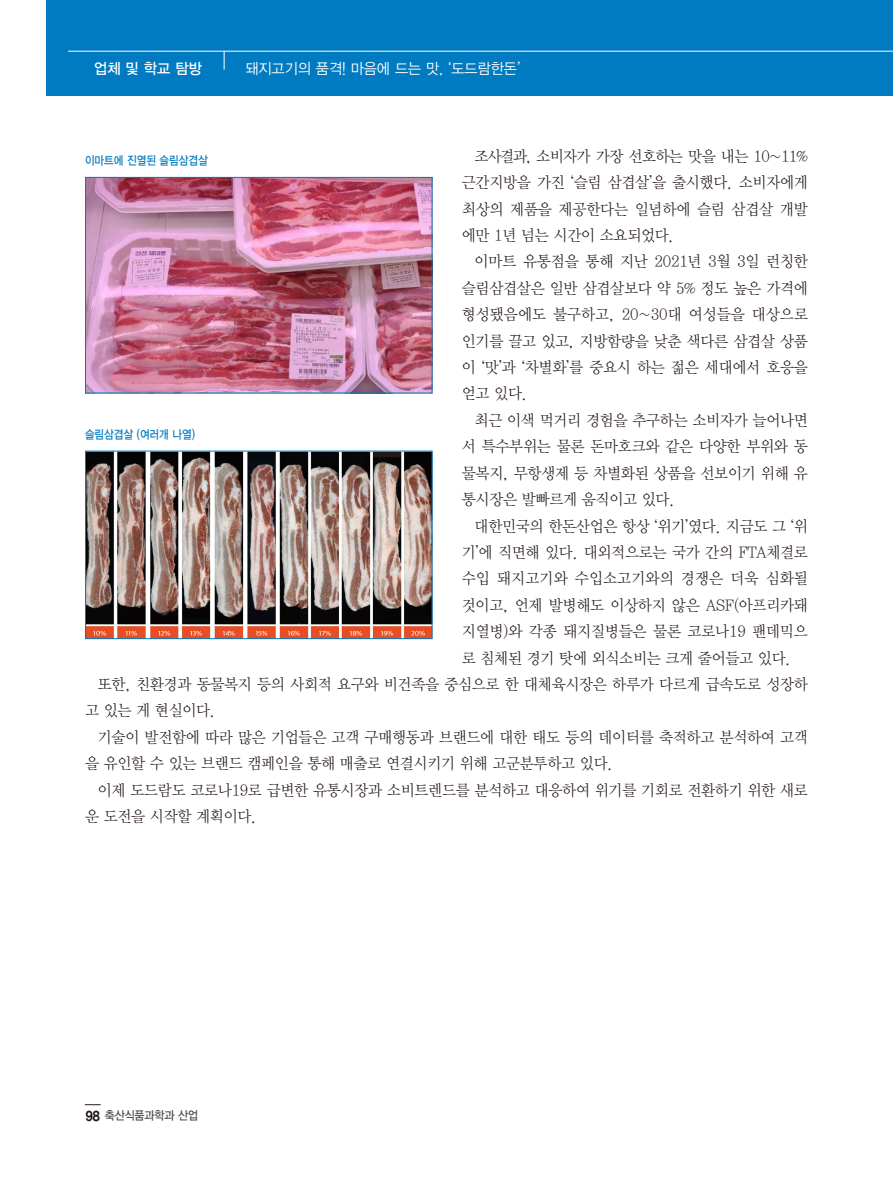
<style>
.page{position:relative;width:893px;height:1191px;background:#fff}
.page>*{position:absolute;margin:0;border:0;box-sizing:border-box;transform-origin:0 0}
.t1{font:15.75px/26.4px "YDVY Mj O32";letter-spacing:-.02em;color:#231916;text-align:justify;scale:.95 1}
.t2{font:15px "YDVYGO32";color:#fff;scale:.95 1}
.t3{font:15px "YDVYGO33";color:#fff;scale:.96 1}
.t4{font:12px "YDVYGO33";color:#007ac0;scale:.87 1}
.t5{font:12px "YDVYGO33";letter-spacing:-.01em;color:#4d4a4a;scale:.91 1}
.s1{font-family:"YDVYGO36";font-size:13.5px;color:#231916}
</style>
<div class="page">
<div style="left:47px;top:0;width:846px;height:95px;background:#007ac0"></div>
<hr style="left:68px;top:51px;width:825px;height:1px;background:#fff">
<svg style="left:224px;top:51px;width:1px;height:19px"></svg>
<svg style="left:85px;top:1104px;width:16px;height:1px"></svg>
<img style="left:87px;top:179px;width:343px;height:212px">
<div style="left:85px;top:177px;width:347px;height:216px;border:1px solid #007ac0"></div>
<img style="left:87px;top:452px;width:343px;height:185px">
<div style="left:85px;top:450px;width:347px;height:189px;border:1px solid #007ac0"></div>
<p class="t3" style="left:94px;top:58px;width:114px">업체 및 학교 탐방</p>
<p class="t2" style="left:245px;top:58px;width:291px">돼지고기의 품격! 마음에 드는 맛, ‘도드람한돈’</p>
<p class="t1" style="left:462px;top:142px;width:366px;text-indent:13px">조사결과, 소비자가 가장 선호하는 맛을 내는 10~11% 근간지방을 가진 ‘슬림 삼겹살’을 출시했다. 소비자에게 최상의 제품을 제공한다는 일념하에 슬림 삼겹살 개발 에만 1년 넘는 시간이 소요되었다.</p>
<p class="t1" style="left:462px;top:247px;width:366px;text-indent:13px">이마트 유통점을 통해 지난 2021년 3월 3일 런칭한 슬림삼겹살은 일반 삼겹살보다 약 5% 정도 높은 가격에 형성됐음에도 불구하고, 20~30대 여성들을 대상으로 인기를 끌고 있고, 지방함량을 낮춘 색다른 삼겹살 상품 이 ‘맛’과 ‘차별화’를 중요시 하는 젊은 세대에서 호응을 얻고 있다.</p>
<p class="t1" style="left:462px;top:406px;width:366px;text-indent:13px">최근 이색 먹거리 경험을 추구하는 소비자가 늘어나면 서 특수부위는 물론 돈마호크와 같은 다양한 부위와 동 물복지, 무항생제 등 차별화된 상품을 선보이기 위해 유 통시장은 발빠르게 움직이고 있다.</p>
<p class="t1" style="left:462px;top:511px;width:366px;text-indent:13px">대한민국의 한돈산업은 항상 ‘위기’였다. 지금도 그 ‘위 기’에 직면해 있다. 대외적으로는 국가 간의 FTA체결로 수입 돼지고기와 수입소고기와의 경쟁은 더욱 심화될 것이고, 언제 발병해도 이상하지 않은 ASF(아프리카돼 지열병)와 각종 돼지질병들은 물론 코로나19 팬데믹으 로 침체된 경기 탓에 외식소비는 크게 줄어들고 있다.</p>
<p class="t1" style="left:85px;top:670px;width:762px;text-indent:13px">또한, 친환경과 동물복지 등의 사회적 요구와 비건족을 중심으로 한 대체육시장은 하루가 다르게 급속도로 성장하 고 있는 게 현실이다.</p>
<p class="t1" style="left:85px;top:723px;width:762px;text-indent:13px">기술이 발전함에 따라 많은 기업들은 고객 구매행동과 브랜드에 대한 태도 등의 데이터를 축적하고 분석하여 고객 을 유인할 수 있는 브랜드 캠페인을 통해 매출로 연결시키기 위해 고군분투하고 있다.</p>
<p class="t1" style="left:85px;top:775px;width:762px;text-indent:13px">이제 도드람도 코로나19로 급변한 유통시장과 소비트렌드를 분석하고 대응하여 위기를 기회로 전환하기 위한 새로 운 도전을 시작할 계획이다.</p>
<p class="t4" style="left:85px;top:153px;width:142px">이마트에 진열된 슬림삼겹살</p>
<p class="t4" style="left:85px;top:426px;width:128px">슬림삼겹살 (여러개 나열)</p>
<p class="t5" style="left:86px;top:1106px;width:125px"><span class="s1">98</span> 축산식품과학과 산업</p>
</div>
